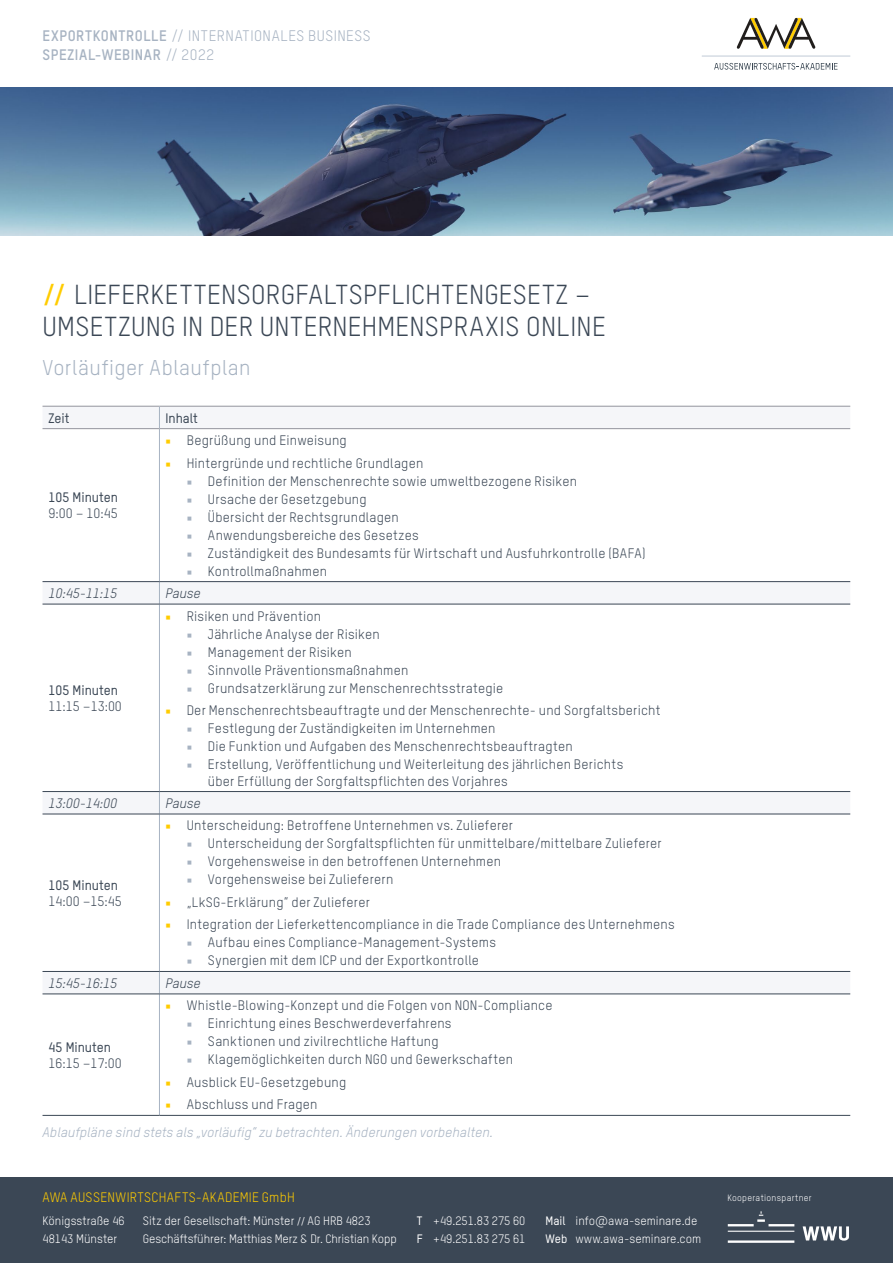
<style>
.page{position:relative;width:893px;height:1263px;background:#fff}
.page>*{position:absolute;margin:0;border:0;box-sizing:border-box;transform-origin:0 0}
.t1{font:27px/32.4px "TSTARPRO";letter-spacing:.01em;color:#3b4755}
.t2{font:21px "TSTARPRO";letter-spacing:.02em;color:#a7b3c2}
.t3{font:15px/19.5px "TSTARPRO";letter-spacing:.035em;color:#a7b3c2}
.t4{font:13.5px/16.5px "TSTARPRO";letter-spacing:.015em;color:#3b4755}
.t5{font:italic 13.5px/27.9px "TSTARPRO";letter-spacing:.01em;color:#a7b3c2}
.t6{font:500 13.5px "TSTARPRO";color:#3b4755}
.t7{font:italic 13.5px "TSTARPRO";color:#3b4755}
.t8{font:13.5px "TSTARPRO";letter-spacing:.02em;color:#fc0}
.t9{font:12px/18px "TSTARPRO";color:#fff}
.t10{font:9px "TSTARPRO";letter-spacing:.03em;color:#fff}
.s1{font-weight:700}
.s2{font-weight:700;color:#fc0}
.s3{font-family:"Minion Pro";color:#fc0}
.s4{font-family:"Minion Pro";color:#a7b3c2}
.s5{font-family:"Minion Pro";font-style:normal;color:#fc0}
.s6{font-style:normal;color:#3b4755}
.s7{font-family:"Minion Pro"}
.s8{font-weight:500}
</style>
<div class="page">
<hr style="left:702px;top:55px;width:148px;height:2px;background:#d2d9e2">
<svg style="left:736px;top:18px;width:80px;height:31px"></svg>
<svg style="left:714px;top:63px;width:123px;height:7px"></svg>
<div style="left:0;top:1178px;width:893px;height:85px;background:#3b4755"></div>
<svg style="left:728px;top:1211px;width:121px;height:32px"></svg>
<img style="left:0;top:87px;width:893px;height:149px">
<svg style="left:43px;top:407px;width:807px;height:587px"></svg>
<hr style="left:159px;top:429px;width:1px;height:152px;background:#a7b3c2">
<svg style="left:159px;top:582px;width:1px;height:22px"></svg>
<hr style="left:159px;top:604px;width:1px;height:187px;background:#a7b3c2">
<svg style="left:159px;top:792px;width:1px;height:22px"></svg>
<hr style="left:159px;top:814px;width:1px;height:157px;background:#a7b3c2">
<svg style="left:159px;top:972px;width:1px;height:22px"></svg>
<hr style="left:159px;top:994px;width:1px;height:121px;background:#a7b3c2">
<hr style="left:43px;top:406px;width:116px;height:1px;background:#93949d">
<hr style="left:159px;top:406px;width:691px;height:1px;background:#93949d">
<hr style="left:43px;top:428px;width:116px;height:1px;background:#93949d">
<hr style="left:159px;top:428px;width:691px;height:1px;background:#93949d">
<hr style="left:43px;top:581px;width:116px;height:1px;background:#3b4755">
<hr style="left:159px;top:581px;width:691px;height:1px;background:#3b4755">
<hr style="left:43px;top:604px;width:116px;height:1px;background:#3b4755">
<hr style="left:159px;top:604px;width:691px;height:1px;background:#3b4755">
<hr style="left:43px;top:791px;width:116px;height:1px;background:#3b4755">
<hr style="left:159px;top:791px;width:691px;height:1px;background:#3b4755">
<hr style="left:43px;top:814px;width:116px;height:1px;background:#3b4755">
<hr style="left:159px;top:814px;width:691px;height:1px;background:#3b4755">
<hr style="left:43px;top:971px;width:116px;height:1px;background:#3b4755">
<hr style="left:159px;top:971px;width:691px;height:1px;background:#3b4755">
<hr style="left:43px;top:994px;width:116px;height:1px;background:#3b4755">
<hr style="left:159px;top:994px;width:691px;height:1px;background:#3b4755">
<hr style="left:43px;top:1115px;width:116px;height:1px;background:#3b4755">
<hr style="left:159px;top:1115px;width:691px;height:1px;background:#3b4755">
<svg style="left:159px;top:407px;width:1px;height:21px"></svg>
<p class="t3" style="left:43px;top:25px;width:330px"><span class="s1">EXPORTKONTROLLE</span> // INTERNATIONALES BUSINESS<br><span class="s1">SPEZIAL-WEBINAR</span> // 2022</p>
<h1 class="t1" style="left:42px;top:277px;width:565px"><span class="s2">//</span> LIEFERKETTENSORGFALTSPFLICHTENGESETZ –<br>UMSETZUNG IN DER UNTERNEHMENSPRAXIS ONLINE</h1>
<h2 class="t2" style="left:43px;top:354px;width:210px">Vorläufiger Ablaufplan</h2>
<p class="t6" style="left:49px;top:409px;width:23px">Zeit</p>
<p class="t6" style="left:165px;top:409px;width:34px">Inhalt</p>
<p class="t6" style="left:49px;top:488px;width:71px">105 Minuten</p>
<p class="t4" style="left:49px;top:505px;width:71px">9:00 – 10:45</p>
<p class="t4" style="left:165px;top:431px;width:183px"><span class="s3">■</span> Begrüßung und Einweisung</p>
<p class="t4" style="left:165px;top:454px;width:259px"><span class="s3">■</span> Hintergründe und rechtliche Grundlagen</p>
<p class="t4" style="left:187px;top:472px;width:392px"><span class="s4">■</span> Definition der Menschenrechte sowie umweltbezogene Risiken</p>
<p class="t4" style="left:187px;top:490px;width:181px"><span class="s4">■</span> Ursache der Gesetzgebung</p>
<p class="t4" style="left:187px;top:508px;width:214px"><span class="s4">■</span> Übersicht der Rechtsgrundlagen</p>
<p class="t4" style="left:187px;top:526px;width:234px"><span class="s4">■</span> Anwendungsbereiche des Gesetzes</p>
<p class="t4" style="left:187px;top:544px;width:460px"><span class="s4">■</span> Zuständigkeit des Bundesamts für Wirtschaft und Ausfuhrkontrolle (BAFA)</p>
<p class="t4" style="left:187px;top:562px;width:142px"><span class="s4">■</span> Kontrollmaßnahmen</p>
<p class="t7" style="left:49px;top:584px;width:70px">10:45-11:15</p>
<p class="t7" style="left:165px;top:584px;width:37px">Pause</p>
<p class="t6" style="left:49px;top:681px;width:71px">105 Minuten</p>
<p class="t4" style="left:49px;top:697px;width:75px">11:15 –13:00</p>
<p class="t4" style="left:165px;top:607px;width:157px"><span class="s3">■</span> Risiken und Prävention</p>
<p class="t4" style="left:187px;top:625px;width:194px"><span class="s4">■</span> Jährliche Analyse der Risiken</p>
<p class="t4" style="left:187px;top:643px;width:166px"><span class="s4">■</span> Management der Risiken</p>
<p class="t4" style="left:187px;top:661px;width:223px"><span class="s4">■</span> Sinnvolle Präventionsmaßnahmen</p>
<p class="t4" style="left:187px;top:679px;width:318px"><span class="s4">■</span> Grundsatzerklärung zur Menschenrechtsstrategie</p>
<p class="t4" style="left:165px;top:701px;width:497px"><span class="s3">■</span> Der Menschenrechtsbeauftragte und der Menschenrechte- und Sorgfaltsbericht</p>
<p class="t4" style="left:187px;top:719px;width:310px"><span class="s4">■</span> Festlegung der Zuständigkeiten im Unternehmen</p>
<p class="t4" style="left:187px;top:737px;width:387px"><span class="s4">■</span> Die Funktion und Aufgaben des Menschenrechtsbeauftragten</p>
<p class="t4" style="left:208px;top:755px;width:417px;text-indent:-21px"><span class="s4">■</span> Erstellung, Veröffentlichung und Weiterleitung des jährlichen Berichts über Erfüllung der Sorgfaltspflichten des Vorjahres</p>
<p class="t7" style="left:49px;top:794px;width:70px">13:00-14:00</p>
<p class="t7" style="left:165px;top:794px;width:37px">Pause</p>
<p class="t6" style="left:49px;top:876px;width:71px">105 Minuten</p>
<p class="t4" style="left:49px;top:892px;width:75px">14:00 –15:45</p>
<p class="t4" style="left:165px;top:817px;width:349px"><span class="s3">■</span> Unterscheidung: Betroffene Unternehmen vs. Zulieferer</p>
<p class="t4" style="left:187px;top:835px;width:477px"><span class="s4">■</span> Unterscheidung der Sorgfaltspflichten für unmittelbare/mittelbare Zulieferer</p>
<p class="t4" style="left:187px;top:853px;width:316px"><span class="s4">■</span> Vorgehensweise in den betroffenen Unternehmen</p>
<p class="t4" style="left:187px;top:871px;width:208px"><span class="s4">■</span> Vorgehensweise bei Zulieferern</p>
<p class="t4" style="left:165px;top:893px;width:206px"><span class="s3">■</span> „LkSG-Erklärung“ der Zulieferer</p>
<p class="t4" style="left:165px;top:916px;width:511px"><span class="s3">■</span> Integration der Lieferkettencompliance in die Trade Compliance des Unternehmens</p>
<p class="t4" style="left:187px;top:934px;width:311px"><span class="s4">■</span> Aufbau eines Compliance-Management-Systems</p>
<p class="t4" style="left:187px;top:952px;width:294px"><span class="s4">■</span> Synergien mit dem ICP und der Exportkontrolle</p>
<p class="t7" style="left:49px;top:974px;width:70px">15:45-16:15</p>
<p class="t7" style="left:165px;top:974px;width:37px">Pause</p>
<p class="t4" style="left:165px;top:997px;width:389px"><span class="s3">■</span> Whistle-Blowing-Konzept und die Folgen von NON-Compliance</p>
<p class="t4" style="left:187px;top:1015px;width:266px"><span class="s4">■</span> Einrichtung eines Beschwerdeverfahrens</p>
<p class="t4" style="left:187px;top:1033px;width:253px"><span class="s4">■</span> Sanktionen und zivilrechtliche Haftung</p>
<p class="t4" style="left:187px;top:1051px;width:328px"><span class="s4">■</span> Klagemöglichkeiten durch NGO und Gewerkschaften</p>
<p class="t4" style="left:165px;top:1073px;width:182px"><span class="s3">■</span> Ausblick EU-Gesetzgebung</p>
<p class="t5" style="left:43px;top:1090px;width:452px;text-indent:123px"><span class="s5">■</span> <span class="s6">Abschluss und Fragen<br></span>Ablaufpläne sind stets als „vorläufig“ zu betrachten. Änderungen vorbehalten.</p>
<p class="t6" style="left:49px;top:1038px;width:64px">45 Minuten</p>
<p class="t4" style="left:49px;top:1054px;width:75px">16:15 –17:00</p>
<p class="t8" style="left:43px;top:1188px;width:254px">AWA AUSSENWIRTSCHAFTS-AKADEMIE GmbH</p>
<p class="t9" style="left:43px;top:1211px;width:84px">Königsstraße 46<br>48143 Münster</p>
<p class="t9" style="left:143px;top:1211px;width:255px">Sitz der Gesellschaft: Münster <span class="s7">//</span> AG HRB 4823<br>Geschäftsführer: Matthias Merz &amp; Dr. Christian Kopp</p>
<p class="t9" style="left:417px;top:1211px;width:110px"><span class="s8">T</span> +49.251.83 275 60<br><span class="s8">F</span> +49.251.83 275 61</p>
<p class="t9" style="left:546px;top:1211px;width:157px"><span class="s8">Mail</span> info@awa-seminare.de<br><span class="s8">Web</span> www.awa-seminare.com</p>
<p class="t10" style="left:727px;top:1192px;width:86px">Kooperationspartner</p>
</div>
